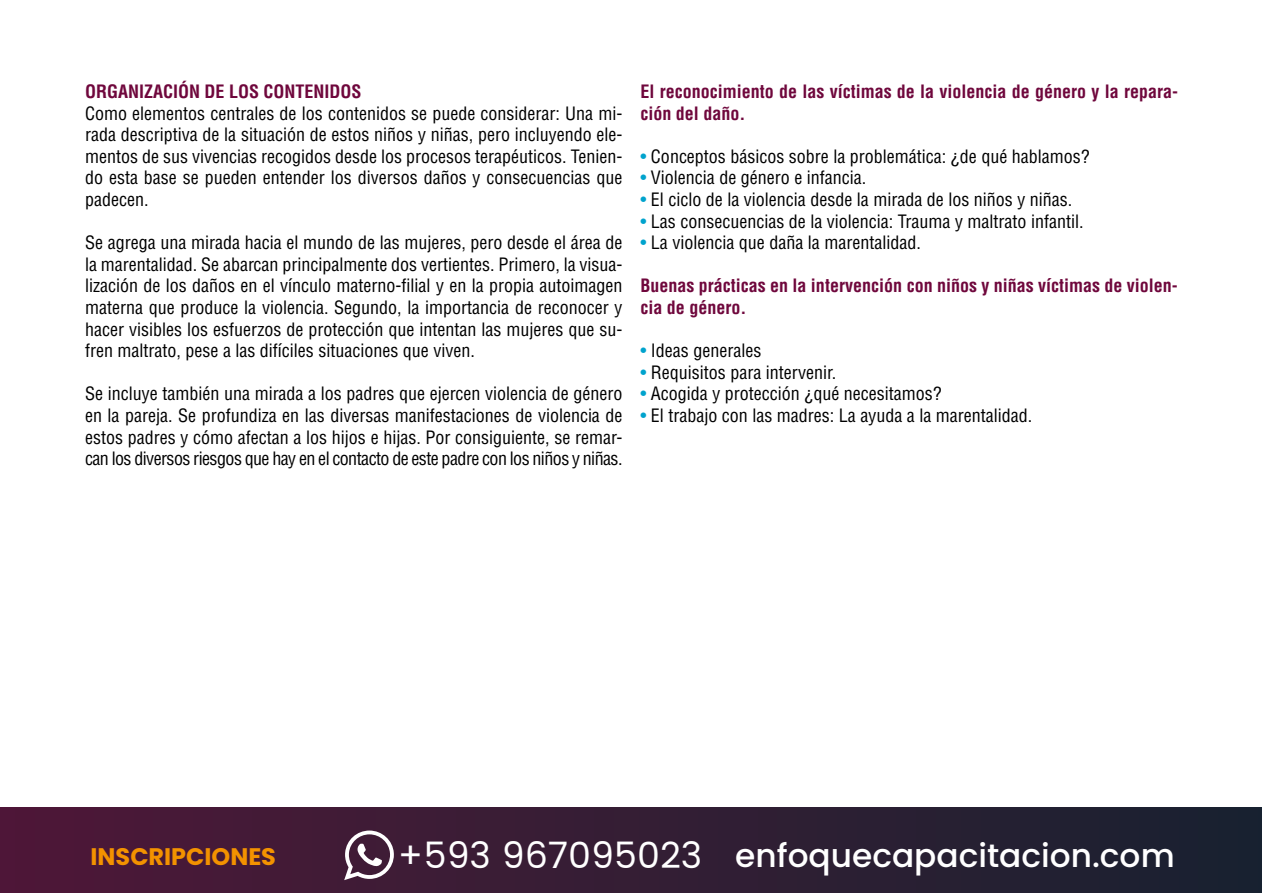
<style>
.page{position:relative;width:1263px;height:893px;background:#fff}
.page>*{position:absolute;margin:0;border:0;box-sizing:border-box;transform-origin:0 0}
.t1{font:500 32.55px "Poppins";color:#fff}
.t2{font:700 24px "Poppins";color:#f39200}
.t3{font:condensed 18px/21.6px "Helvetica LT Std";color:#000;text-align:justify}
.t4{font:700 condensed 18px/21.6px "Helvetica LT Std";color:#6f073c}
.s1{color:#00a3cd}
.s2{font-weight:400;font-size:36.15px}
</style>
<div class="page">
<div style="left:0;top:808px;width:1262px;height:85px;background:linear-gradient(to right,#4f1838,#192230)"></div>
<svg style="left:344px;top:830px;width:50px;height:50px"></svg>
<p class="t4" style="left:85px;top:80px;width:278px">ORGANIZACIÓN DE LOS CONTENIDOS</p>
<p class="t3" style="left:85px;top:102px;width:539px">Como elementos centrales de los contenidos se puede considerar: Una mi&shy;rada descriptiva de la situación de estos niños y niñas, pero incluyendo ele&shy;mentos de sus vivencias recogidos desde los procesos terapéuticos. Tenien&shy;do esta base se pueden entender los diversos daños y consecuencias que padecen.</p>
<p class="t3" style="left:85px;top:232px;width:539px">Se agrega una mirada hacia el mundo de las mujeres, pero desde el área de la marentalidad. Se abarcan principalmente dos vertientes. Primero, la visua&shy;lización de los daños en el vínculo materno-filial y en la propia autoimagen materna que produce la violencia. Segundo, la importancia de reconocer y hacer visibles los esfuerzos de protección que intentan las mujeres que su&shy;fren maltrato, pese a las difíciles situaciones que viven.</p>
<p class="t3" style="left:85px;top:383px;width:539px">Se incluye también una mirada a los padres que ejercen violencia de género en la pareja. Se profundiza en las diversas manifestaciones de violencia de estos padres y cómo afectan a los hijos e hijas. Por consiguiente, se remar&shy;can los diversos riesgos que hay en el contacto de este padre con los niños y niñas.</p>
<p class="t4" style="left:640px;top:80px;width:539px">El reconocimiento de las víctimas de la violencia de género y la repara&shy;ción del daño.</p>
<p class="t3" style="left:640px;top:145px;width:451px"><span class="s1">•</span> Conceptos básicos sobre la problemática: ¿de qué hablamos?</p>
<p class="t3" style="left:640px;top:167px;width:227px"><span class="s1">•</span> Violencia de género e infancia.</p>
<p class="t3" style="left:640px;top:189px;width:433px"><span class="s1">•</span> El ciclo de la violencia desde la mirada de los niños y niñas.</p>
<p class="t3" style="left:640px;top:210px;width:444px"><span class="s1">•</span> Las consecuencias de la violencia: Trauma y maltrato infantil.</p>
<p class="t3" style="left:640px;top:232px;width:282px"><span class="s1">•</span> La violencia que daña la marentalidad.</p>
<p class="t4" style="left:640px;top:275px;width:539px">Buenas prácticas en la intervención con niños y niñas víctimas de violen&shy;cia de género.</p>
<p class="t3" style="left:640px;top:340px;width:122px"><span class="s1">•</span> Ideas generales</p>
<p class="t3" style="left:640px;top:361px;width:197px"><span class="s1">•</span> Requisitos para intervenir.</p>
<p class="t3" style="left:640px;top:383px;width:303px"><span class="s1">•</span> Acogida y protección ¿qué necesitamos?</p>
<p class="t3" style="left:640px;top:405px;width:393px"><span class="s1">•</span> El trabajo con las madres: La ayuda a la marentalidad.</p>
<h2 class="t2" style="left:91px;top:843px;width:187px">INSCRIPCIONES</h2>
<h1 class="t1" style="left:397px;top:836px;width:779px"><span class="s2">+593 967095023</span> enfoquecapacitacion.com</h1>
</div>
